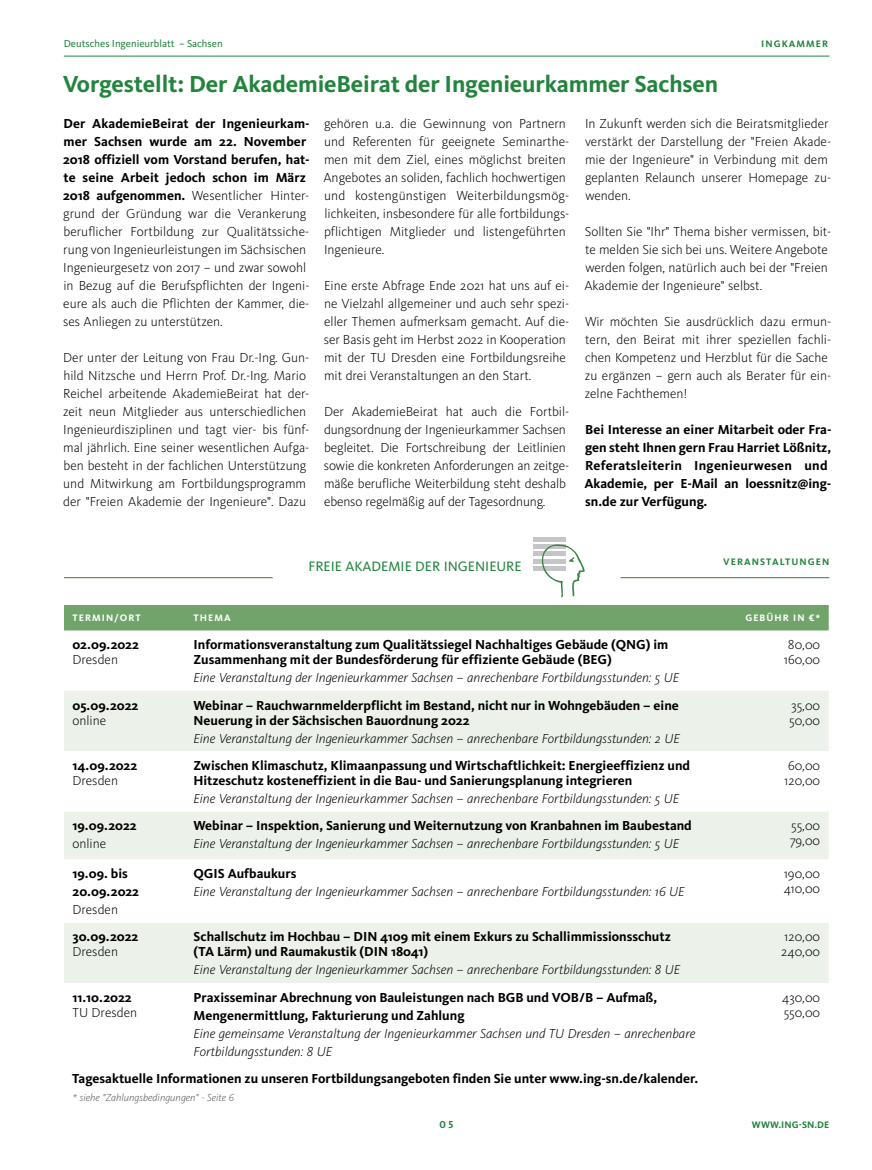
<style>
.page{position:relative;width:872px;height:1170px;background:#fff}
.page>*{position:absolute;margin:0;border:0;box-sizing:border-box;transform-origin:0 0}
.t1{font:700 24px "Kievit OT";letter-spacing:-.005em;color:#23843e}
.t2{font:14.1px "Kievit OT";color:#23843e}
.t3{font:300 13.5px/18px "Kievit OT";color:#000}
.t4{font:700 13.5px/18px "Kievit OT";color:#000}
.t5{font:italic 300 13.5px/18px "Kievit OT";color:#000}
.t6{font:italic 300 10.5px "Kievit OT";color:#58595b}
.t7{font:10.5px "Kievit OT";color:#23843e}
.t8{font:700 10.5px "Kievit OT";color:#23843e}
.t9{font:700 9.75px "Kievit OT";letter-spacing:.11em;color:#fff}
.t10{font:700 9.75px "Kievit OT";letter-spacing:.11em;color:#23843e}
.t11{font:700 9.75px "Kievit OT";letter-spacing:.01em;color:#23843e}
.s1{font-weight:700}
</style>
<div class="page">
<hr style="left:64px;top:56px;width:765px;height:1px;background:#23843e">
<div style="left:64px;top:605px;width:764px;height:25px;background:#71a46b"></div>
<div style="left:64px;top:691px;width:764px;height:60px;background:#ecf2e9"></div>
<svg style="left:64px;top:812px;width:764px;height:171px;fill:#ecf2e9"></svg>
<hr style="left:532px;top:537px;width:33px;height:4px;background:#c5c5c7">
<div style="left:532px;top:544px;width:33px;height:5px;background:#c5c5c7"></div>
<div style="left:532px;top:551px;width:33px;height:5px;background:#c5c5c7"></div>
<svg style="left:533px;top:559px;width:9px;height:4px"></svg>
<hr style="left:532px;top:566px;width:33px;height:4px;background:#c5c5c7">
<svg style="left:542px;top:544px;width:43px;height:53px"></svg>
<hr style="left:620px;top:577px;width:209px;height:1px;background:#23843e">
<hr style="left:64px;top:577px;width:209px;height:1px;background:#23843e">
<p class="t7" style="left:64px;top:38px;width:160px">Deutsches Ingenieurblatt – Sachsen</p>
<h1 class="t1" style="left:63px;top:70px;width:657px">Vorgestellt: Der AkademieBeirat der Ingenieurkammer Sachsen</h1>
<p class="t10" style="left:761px;top:38px;width:69px">INGKAMMER</p>
<p class="t3" style="left:63px;top:115px;width:248px"><span class="s1">Der AkademieBeirat der Ingenieurkam&shy;mer Sachsen wurde am 22. November 2018 offiziell vom Vorstand berufen, hat&shy;te seine Arbeit jedoch schon im März 2018 aufgenommen.</span> Wesentlicher Hinter&shy;grund der Gründung war die Verankerung beruflicher Fortbildung zur Qualitätssiche&shy;rung von Ingenieurleistungen im Sächsischen Ingenieurgesetz von 2017 – und zwar sowohl in Bezug auf die Berufspflichten der Ingeni&shy;eure als auch die Pflichten der Kammer, die&shy;ses Anliegen zu unterstützen.</p>
<p class="t3" style="left:63px;top:349px;width:248px">Der unter der Leitung von Frau Dr.-Ing. Gun&shy;hild Nitzsche und Herrn Prof. Dr.-Ing. Mario Reichel arbeitende AkademieBeirat hat der&shy;zeit neun Mitglieder aus unterschiedlichen Ingenieurdisziplinen und tagt vier- bis fünf&shy;mal jährlich. Eine seiner wesentlichen Aufga&shy;ben besteht in der fachlichen Unterstützung und Mitwirkung am Fortbildungsprogramm der "Freien Akademie der Ingenieure". Dazu</p>
<p class="t3" style="left:323px;top:115px;width:247px">gehören u.a. die Gewinnung von Partnern und Referenten für geeignete Seminarthe&shy;men mit dem Ziel, eines möglichst breiten Angebotes an soliden, fachlich hochwertigen und kostengünstigen Weiterbildungsmög&shy;lichkeiten, insbesondere für alle fortbildungs&shy;pflichtigen Mitglieder und listengeführten Ingenieure.</p>
<p class="t3" style="left:324px;top:277px;width:247px">Eine erste Abfrage Ende 2021 hat uns auf ei&shy;ne Vielzahl allgemeiner und auch sehr spezi&shy;eller Themen aufmerksam gemacht. Auf die&shy;ser Basis geht im Herbst 2022 in Kooperation mit der TU Dresden eine Fortbildungsreihe mit drei Veranstaltungen an den Start.</p>
<p class="t3" style="left:324px;top:403px;width:247px">Der AkademieBeirat hat auch die Fortbil&shy;dungsordnung der Ingenieurkammer Sachsen begleitet. Die Fortschreibung der Leitlinien sowie die konkreten Anforderungen an zeitge&shy;mäße berufliche Weiterbildung steht deshalb ebenso regelmäßig auf der Tagesordnung.</p>
<p class="t3" style="left:585px;top:115px;width:248px">In Zukunft werden sich die Beiratsmitglieder verstärkt der Darstellung der "Freien Akade&shy;mie der Ingenieure" in Verbindung mit dem geplanten Relaunch unserer Homepage zu&shy;wenden.</p>
<p class="t3" style="left:584px;top:223px;width:248px">Sollten Sie "Ihr" Thema bisher vermissen, bit&shy;te melden Sie sich bei uns. Weitere Angebote werden folgen, natürlich auch bei der "Freien Akademie der Ingenieure" selbst.</p>
<p class="t3" style="left:585px;top:313px;width:248px">Wir möchten Sie ausdrücklich dazu ermun&shy;tern, den Beirat mit ihrer speziellen fachli&shy;chen Kompetenz und Herzblut für die Sache zu ergänzen – gern auch als Berater für ein&shy;zelne Fachthemen!</p>
<p class="t4" style="left:584px;top:420px;width:248px">Bei Interesse an einer Mitarbeit oder Fra&shy;gen steht Ihnen gern Frau Harriet Lößnitz, Referatsleiterin Ingenieurwesen und Akademie, per E-Mail an loessnitz@ing&shy;sn.de zur Verfügung.</p>
<p class="t2" style="left:308px;top:558px;width:215px">FREIE AKADEMIE DER INGENIEURE</p>
<p class="t10" style="left:723px;top:556px;width:108px">VERANSTALTUNGEN</p>
<p class="t9" style="left:73px;top:612px;width:70px">TERMIN/ORT</p>
<p class="t9" style="left:194px;top:612px;width:39px">THEMA</p>
<p class="t9" style="left:745px;top:612px;width:76px">GEBÜHR IN €*</p>
<p class="t4" style="left:72px;top:635px;width:68px">02.09.2022</p>
<p class="t3" style="left:72px;top:651px;width:47px">Dresden</p>
<p class="t4" style="left:193px;top:637px;width:476px;line-height:15px">Informationsveranstaltung zum Qualitätssiegel Nachhaltiges Gebäude (QNG) im<br>Zusammenhang mit der Bundesförderung für effiziente Gebäude (BEG)</p>
<p class="t5" style="left:193px;top:669px;width:487px">Eine Veranstaltung der Ingenieurkammer Sachsen – anrechenbare Fortbildungsstunden: 5 UE</p>
<p class="t3" style="left:784px;top:637px;width:38px;line-height:15px">80,00<br>160,00</p>
<p class="t4" style="left:72px;top:696px;width:67px">05.09.2022</p>
<p class="t3" style="left:72px;top:711px;width:35px">online</p>
<p class="t4" style="left:193px;top:697px;width:487px;line-height:15px">Webinar – Rauchwarnmelderpflicht im Bestand, nicht nur in Wohngebäuden – eine<br>Neuerung in der Sächsischen Bauordnung 2022</p>
<p class="t5" style="left:193px;top:729px;width:488px">Eine Veranstaltung der Ingenieurkammer Sachsen – anrechenbare Fortbildungsstunden: 2 UE</p>
<p class="t3" style="left:789px;top:697px;width:32px;line-height:15px">35,00<br>50,00</p>
<p class="t4" style="left:72px;top:756px;width:66px">14.09.2022</p>
<p class="t3" style="left:72px;top:771px;width:47px">Dresden</p>
<p class="t4" style="left:193px;top:757px;width:498px;line-height:15px">Zwischen Klimaschutz, Klimaanpassung und Wirtschaftlichkeit: Energieeffizienz und<br>Hitzeschutz kosteneffizient in die Bau- und Sanierungsplanung integrieren</p>
<p class="t5" style="left:193px;top:789px;width:487px">Eine Veranstaltung der Ingenieurkammer Sachsen – anrechenbare Fortbildungsstunden: 5 UE</p>
<p class="t3" style="left:784px;top:758px;width:37px;line-height:15px">60,00<br>120,00</p>
<p class="t4" style="left:72px;top:816px;width:66px">19.09.2022</p>
<p class="t3" style="left:72px;top:834px;width:35px">online</p>
<p class="t4" style="left:193px;top:816px;width:500px">Webinar – Inspektion, Sanierung und Weiternutzung von Kranbahnen im Baubestand</p>
<p class="t5" style="left:193px;top:834px;width:487px">Eine Veranstaltung der Ingenieurkammer Sachsen – anrechenbare Fortbildungsstunden: 5 UE</p>
<p class="t3" style="left:790px;top:818px;width:32px;line-height:15px">55,00<br>79,00</p>
<p class="t4" style="left:72px;top:864px;width:68px">19.09. bis<br>20.09.2022</p>
<p class="t3" style="left:72px;top:900px;width:47px">Dresden</p>
<p class="t4" style="left:193px;top:864px;width:104px">QGIS Aufbaukurs</p>
<p class="t5" style="left:193px;top:882px;width:493px">Eine Veranstaltung der Ingenieurkammer Sachsen – anrechenbare Fortbildungsstunden: 16 UE</p>
<p class="t3" style="left:783px;top:866px;width:38px;line-height:15px">190,00<br>410,00</p>
<p class="t4" style="left:72px;top:927px;width:67px">30.09.2022</p>
<p class="t3" style="left:72px;top:943px;width:47px">Dresden</p>
<p class="t4" style="left:193px;top:929px;width:479px;line-height:15px">Schallschutz im Hochbau – DIN 4109 mit einem Exkurs zu Schallimmissionsschutz (TA Lärm) und Raumakustik (DIN 18041)</p>
<p class="t5" style="left:193px;top:961px;width:488px">Eine Veranstaltung der Ingenieurkammer Sachsen – anrechenbare Fortbildungsstunden: 8 UE</p>
<p class="t3" style="left:781px;top:929px;width:41px;line-height:15px">120,00<br>240,00</p>
<p class="t4" style="left:72px;top:988px;width:61px">11.10.2022</p>
<p class="t3" style="left:72px;top:1003px;width:66px">TU Dresden</p>
<p class="t4" style="left:193px;top:988px;width:465px">Praxisseminar Abrechnung von Bauleistungen nach BGB und VOB/B – Aufmaß,<br>Mengenermittlung, Fakturierung und Zahlung</p>
<p class="t5" style="left:193px;top:1024px;width:503px">Eine gemeinsame Veranstaltung der Ingenieurkammer Sachsen und TU Dresden – anrechenbare<br>Fortbildungsstunden: 8 UE</p>
<p class="t3" style="left:782px;top:989px;width:40px;line-height:15px">430,00<br>550,00</p>
<p class="t4" style="left:72px;top:1069px;width:627px">Tagesaktuelle Informationen zu unseren Fortbildungsangeboten finden Sie unter www.ing-sn.de/kalender.</p>
<p class="t6" style="left:73px;top:1091px;width:163px">* siehe "Zahlungsbedingungen" - Seite 6</p>
<p class="t8" style="left:439px;top:1117px;width:16px">05</p>
<p class="t11" style="left:752px;top:1118px;width:79px">WWW.ING-SN.DE</p>
</div>
